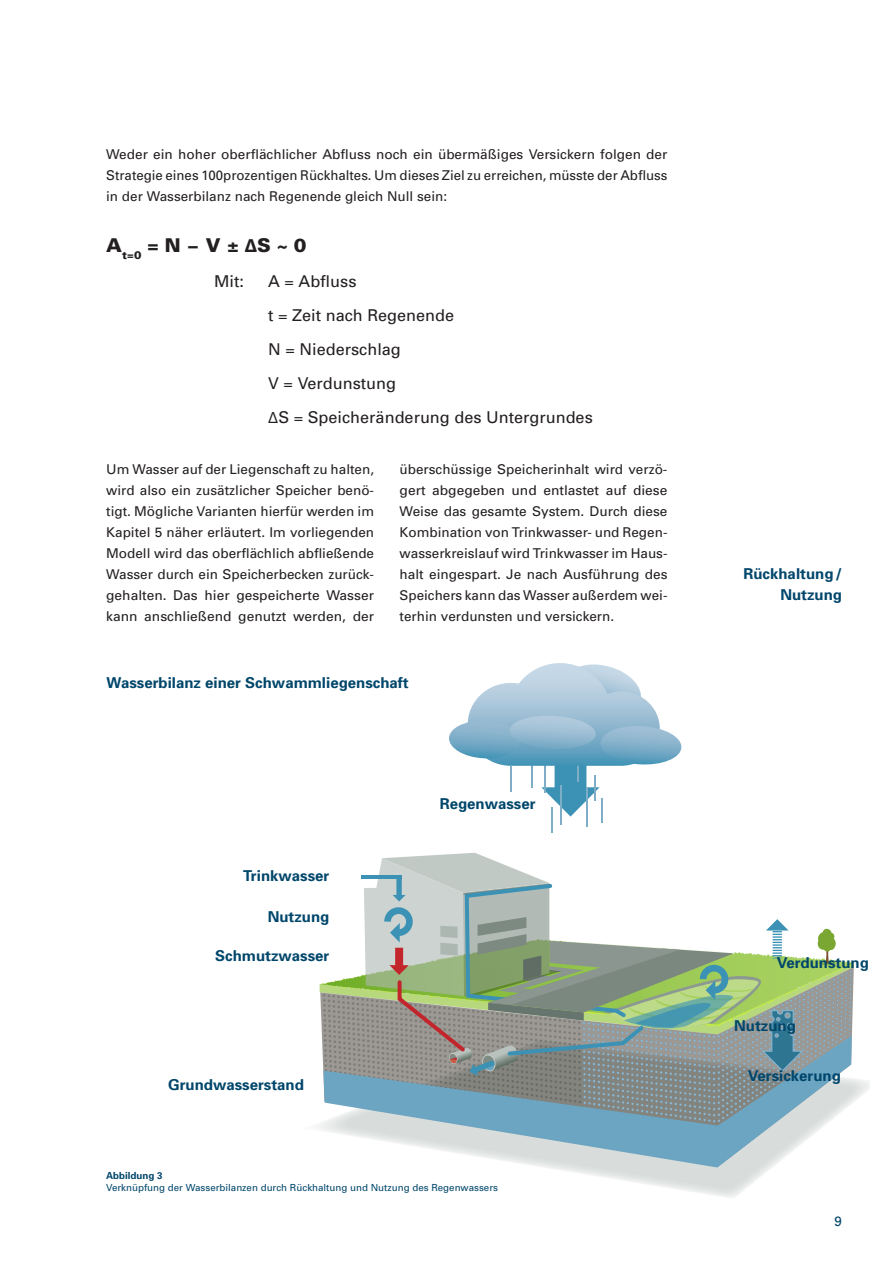
<style>
.page{position:relative;width:893px;height:1263px;background:#fff}
.page>*{position:absolute;margin:0;border:0;box-sizing:border-box;transform-origin:0 0}
.t1{font:900 19.05px "Univers";color:#231f20}
.t2{font:16.35px "Univers";color:#231f20}
.t3{font:700 15px/21px "Univers";color:#00466b;text-align:right}
.t4{font:13.5px/21px "Univers";color:#231f20;text-align:justify}
.t5{font:13.5px "Univers";color:#00466b}
.t6{font:9.75px/11.7px "Univers";color:#00466b}
.s1{font-family:"Myriad Pro";font-weight:700}
.s2{font-family:"Myriad Pro"}
.s3{font-weight:700}
</style>
<div class="page">
<svg style="left:317px;top:1079px;width:552px;height:119px"></svg>
<svg style="left:323px;top:1077px;width:529px;height:90px"></svg>
<svg style="left:449px;top:663px;width:233px;height:170px"></svg>
<svg style="left:319px;top:853px;width:535px;height:224px"></svg>
<p class="t4" style="left:106px;top:143px;width:563px">Weder ein hoher oberflächlicher Abfluss noch ein übermäßiges Versickern folgen der Strategie eines 100prozentigen Rückhaltes. Um dieses Ziel zu erreichen, müsste der Abfluss in der Wasserbilanz nach Regenende gleich Null sein:</p>
<p class="t1" style="left:106px;top:234px;width:202px">A<sub>t=0</sub> =N − V ±<span class="s1">Δ</span>S~0</p>
<p class="t2" style="left:214px;top:271px;width:31px">Mit:</p>
<p class="t2" style="left:268px;top:271px;width:90px">A = Abfluss</p>
<p class="t2" style="left:268px;top:305px;width:187px">t = Zeit nach Regenende</p>
<p class="t2" style="left:268px;top:339px;width:134px">N = Niederschlag</p>
<p class="t2" style="left:268px;top:373px;width:129px">V = Verdunstung</p>
<p class="t2" style="left:268px;top:407px;width:326px"><span class="s2">Δ</span>S = Speicheränderung des Untergrundes</p>
<p class="t4" style="left:106px;top:458px;width:269px">Um Wasser auf der Liegenschaft zu halten, wird also ein zusätzlicher Speicher benö&shy;tigt. Mögliche Varianten hierfür werden im Kapitel 5 näher erläutert. Im vorliegenden Modell wird das oberflächlich abfließende Wasser durch ein Speicherbecken zurück&shy;gehalten. Das hier gespeicherte Wasser kann anschließend genutzt werden, der</p>
<p class="t4" style="left:400px;top:458px;width:269px">überschüssige Speicherinhalt wird verzö&shy;gert abgegeben und entlastet auf diese Weise das gesamte System. Durch diese Kombination von Trinkwasser- und Regen&shy;wasserkreislauf wird Trinkwasser im Haus&shy;halt eingespart. Je nach Ausführung des Speichers kann das Wasser außerdem wei&shy;terhin verdunsten und versickern.</p>
<p class="t3" style="left:106px;top:672px;width:304px">Wasserbilanz einer Schwammliegenschaft</p>
<p class="t3" style="left:243px;top:864px;width:88px">Trinkwasser</p>
<p class="t3" style="left:268px;top:905px;width:63px">Nutzung</p>
<p class="t3" style="left:215px;top:944px;width:116px">Schmutzwasser</p>
<p class="t3" style="left:440px;top:793px;width:97px">Regenwasser</p>
<p class="t3" style="left:168px;top:1074px;width:137px">Grundwasserstand</p>
<p class="t6" style="left:106px;top:1170px;width:393px"><span class="s3">Abbildung 3<br></span>Verknüpfung der Wasserbilanzen durch Rückhaltung und Nutzung des Regenwassers</p>
<h4 class="t3" style="left:743px;top:563px;width:100px">Rückhaltung/<br>Nutzung</h4>
<p class="t3" style="left:777px;top:952px;width:94px">Verdunstung</p>
<p class="t3" style="left:734px;top:1015px;width:63px">Nutzung</p>
<p class="t3" style="left:748px;top:1065px;width:95px">Versickerung</p>
<p class="t5" style="left:834px;top:1212px;width:9px">9</p>
</div>
